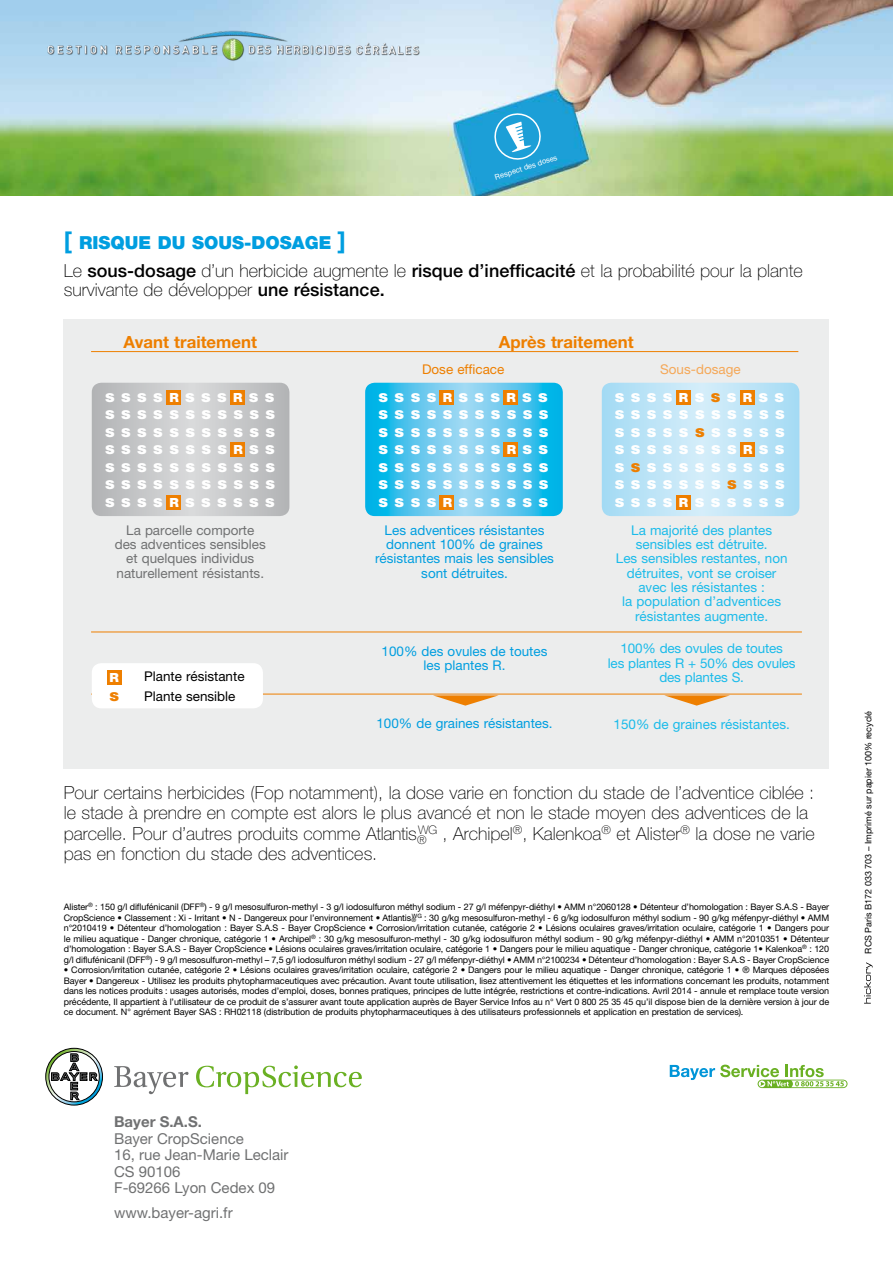
<style>
.page{position:relative;width:893px;height:1263px;background:#fff}
.page>*{position:absolute;margin:0;border:0;box-sizing:border-box;transform-origin:0 0}
.t1{font:100 18px/20.2px "Helvetica Neue LT Std";color:#000}
.t2{font:900 18px "Helvetica Neue LT Std";color:#009ee0}
.t3{font:900 16.8px/17.4px "Helvetica Neue LT Std";letter-spacing:.38em;color:#fff;text-align:justify}
.t4{font:700 16.8px "Helvetica Neue LT Std";color:#ee7f00}
.t5{font:900 16.8px "Helvetica Neue LT Std";color:#ee7f00}
.t6{font:15px/16.5px "Helvetica Neue LT Std";color:#707172}
.t7{font:700 15px "Helvetica Neue LT Std";color:#707172}
.t8{font:13.5px/14.2px "Helvetica Neue LT Std";color:#1bbbea;text-align:center}
.t9{font:13.5px/14.2px "Helvetica Neue LT Std";color:#009ee0;text-align:center}
.t10{font:13.5px/14.2px "Helvetica Neue LT Std";color:#707172;text-align:center}
.t11{font:13.5px/19.5px "Helvetica Neue LT Std";color:#000}
.t12{font:13.5px "Helvetica Neue LT Std";color:#ee7f00}
.t13{font:13.5px "Helvetica Neue LT Std";color:#f5a858}
.t14{font:900 12.6px "Helvetica Neue LT Std";color:#fff}
.t15{font:9px/10.5px "Helvetica Neue LT Std";letter-spacing:-.01em;color:#000;text-align:justify}
.t16{font:7.65px "Helvetica Neue LT Std";color:#fff}
.s1{font-weight:900;color:#009ee0}
.s2{font-weight:700;font-size:24px;color:#009ee0}
.s3{font-weight:500}
.s4{font-weight:700;font-size:24px}
.s5{font-size:12.6px}
.s6{color:#ee7f00}
</style>
<div class="page">
<img style="left:0;top:0;width:893px;height:196px">
<svg style="left:757px;top:1079px;width:91px;height:10px"></svg>
<svg style="left:758px;top:1079px;width:89px;height:9px"></svg>
<svg style="left:670px;top:1064px;width:176px;height:23px"></svg>
<svg style="left:864px;top:962px;width:8px;height:41px"></svg>
<img style="left:47px;top:30px;width:375px;height:33px">
<svg style="left:45px;top:1048px;width:58px;height:57px"></svg>
<svg style="left:114px;top:1066px;width:75px;height:28px"></svg>
<svg style="left:196px;top:1065px;width:166px;height:29px"></svg>
<div style="left:64px;top:319px;width:765px;height:449px;background:#eceded"></div>
<svg style="left:492px;top:111px;width:51px;height:51px;background:#48b1de"></svg>
<svg style="left:92px;top:383px;width:197px;height:133px;background:#c5c6c7"></svg>
<div style="left:166px;top:390px;width:15px;height:14px;background:#ee7f00"></div>
<div style="left:230px;top:390px;width:15px;height:14px;background:#ee7f00"></div>
<div style="left:230px;top:442px;width:15px;height:14px;background:#ee7f00"></div>
<div style="left:166px;top:495px;width:15px;height:15px;background:#ee7f00"></div>
<svg style="left:365px;top:383px;width:198px;height:133px;background:#52c4eb"></svg>
<div style="left:440px;top:390px;width:14px;height:14px;background:#ee7f00"></div>
<div style="left:503px;top:390px;width:15px;height:14px;background:#ee7f00"></div>
<div style="left:503px;top:442px;width:15px;height:14px;background:#ee7f00"></div>
<div style="left:440px;top:495px;width:14px;height:15px;background:#ee7f00"></div>
<svg style="left:602px;top:383px;width:197px;height:133px;background:#bce3f6"></svg>
<div style="left:676px;top:390px;width:15px;height:14px;background:#ee7f00"></div>
<div style="left:740px;top:390px;width:15px;height:14px;background:#ee7f00"></div>
<div style="left:740px;top:442px;width:15px;height:14px;background:#ee7f00"></div>
<div style="left:676px;top:495px;width:15px;height:15px;background:#ee7f00"></div>
<hr style="left:91px;top:631px;width:711px;height:1px;background:#ee7f00">
<hr style="left:91px;top:351px;width:707px;height:1px;background:#ee7f00">
<hr style="left:91px;top:694px;width:711px;height:1px;background:#ee7f00">
<svg style="left:433px;top:695px;width:66px;height:11px"></svg>
<svg style="left:664px;top:695px;width:66px;height:11px"></svg>
<div style="left:92px;top:663px;width:171px;height:45px;background:#fff;border-radius:10px"></div>
<div style="left:107px;top:670px;width:15px;height:15px;background:#ee7f00"></div>
<p class="t16" style="left:494px;top:173px;width:67px;rotate:-18deg">Respect des doses</p>
<h1 class="t1" style="left:64px;top:228px;width:740px;line-height:28px;text-indent:228px"><span class="s1">age</span> <span class="s2">]<br></span>Le <span class="s3">sous-dosage</span> d’un herbicide augmente le <span class="s3">risque d’inefficacité</span> et la probabilité pour la plante</h1>
<h1 class="t1" style="left:64px;top:280px;width:322px">survivante de développer <span class="s3">une résistance.</span></h1>
<h1 class="t2" style="left:64px;top:232px;width:202px"><span class="s4">[</span> Risque du sous-dos</h1>
<h2 class="t4" style="left:123px;top:332px;width:135px">Avant traitement</h2>
<h2 class="t4" style="left:499px;top:332px;width:136px">Après traitement</h2>
<h2 class="t3" style="left:105px;top:387px;width:171px">ssss <span class="s5">R</span> sss <span class="s5">R</span> ss sssssssssss sssssssssss ssssssss <span class="s5">R</span> ss sssssssssss sssssssssss ssss <span class="s5">R</span> ssssss</h2>
<h3 class="t10" style="left:115px;top:523px;width:153px">La parcelle comporte des adventices sensibles et quelques individus naturellement résistants.</h3>
<h3 class="t14" style="left:109px;top:669px;width:11px">R</h3>
<h3 class="t11" style="left:144px;top:666px;width:102px">Plante résistante<br>Plante sensible</h3>
<h2 class="t5" style="left:109px;top:685px;width:11px">s</h2>
<h3 class="t12" style="left:422px;top:361px;width:84px">Dose efficace</h3>
<h3 class="t13" style="left:660px;top:361px;width:82px">Sous-dosage</h3>
<h2 class="t3" style="left:379px;top:387px;width:171px">ssss <span class="s5">R</span> sss <span class="s5">R</span> ss sssssssssss sssssssssss ssssssss <span class="s5">R</span> ss sssssssssss sssssssssss ssss <span class="s5">R</span> ssssss</h2>
<h2 class="t3" style="left:615px;top:387px;width:171px">ssss <span class="s5">R</span> s<span class="s6">s</span>s <span class="s5">R</span> ss sssssssssss sssss<span class="s6">s</span>sssss ssssssss <span class="s5">R</span> ss s<span class="s6">s</span>sssssssss sssssss<span class="s6">s</span>sss ssss <span class="s5">R</span> ssssss</h2>
<h3 class="t9" style="left:375px;top:523px;width:180px">Les adventices résistantes donnent 100% de graines résistantes mais les sensibles sont détruites.</h3>
<h3 class="t8" style="left:616px;top:523px;width:173px">La majorité des plantes sensibles est détruite.<br>Les sensibles restantes, non détruites, vont se croiser avec les résistantes :<br>la population d’adventices résistantes augmente.</h3>
<h3 class="t9" style="left:382px;top:644px;width:167px">100% des ovules de toutes les plantes R.</h3>
<h3 class="t9" style="left:376px;top:716px;width:178px">100% de graines résistantes.</h3>
<h3 class="t8" style="left:608px;top:641px;width:189px">100% des ovules de toutes<br>les plantes R + 50% des ovules des plantes S.</h3>
<h3 class="t8" style="left:614px;top:717px;width:178px">150% de graines résistantes.</h3>
<p class="t1" style="left:64px;top:783px;width:752px">Pour certains herbicides (Fop notamment), la dose varie en fonction du stade de l’adventice ciblée : le stade à prendre en compte est alors le plus avancé et non le stade moyen des adventices de la parcelle. Pour d’autres produits comme Atlantis<sub>®</sub></p>
<h1 class="t1" style="left:418px;top:823px;width:398px"><sup>wg</sup> , Archipel<sup>®</sup>, Kalenkoa<sup>®</sup> et Alister<sup>®</sup> la dose ne varie</h1>
<h1 class="t1" style="left:64px;top:843px;width:315px">pas en fonction du stade des adventices.</h1>
<p class="t15" style="left:64px;top:902px;width:767px">Alister<sup>®</sup> : 150 g/l diflufénicanil (DFF<sup>®</sup>) - 9 g/l mesosulfuron-methyl - 3 g/l iodosulfuron méthyl sodium - 27 g/l méfenpyr-diéthyl • AMM n°2060128 • Détenteur d’homologation : Bayer S.A.S - Bayer<br>CropScience • Classement : Xi - Irritant • N - Dangereux pour l’environnement • Atlantis<sub>®</sub></p>
<p class="t15" style="left:64px;top:912px;width:767px;text-indent:348px"><sup>wg</sup> : 30 g/kg mesosulfuron-methyl - 6 g/kg iodosulfuron méthyl sodium - 90 g/kg méfenpyr-diéthyl • AMM n°2010419 • Détenteur d’homologation : Bayer S.A.S - Bayer CropScience • Corrosion/irritation cutanée, catégorie 2 • Lésions oculaires graves/irritation oculaire, catégorie 1 • Dangers pour le milieu aquatique - Danger chronique, catégorie 1 • Archipel<sup>®</sup> : 30 g/kg mesosulfuron-methyl - 30 g/kg iodosulfuron méthyl sodium - 90 g/kg méfenpyr-diéthyl • AMM n°2010351 • Détenteur d’homologation : Bayer S.A.S - Bayer CropScience • Lésions oculaires graves/irritation oculaire, catégorie 1 • Dangers pour le milieu aquatique - Danger chronique, catégorie 1• Kalenkoa<sup>®</sup> : 120 g/l diflufénicanil (DFF<sup>®</sup>) - 9 g/l mesosulfuron-methyl – 7,5 g/l iodosulfuron méthyl sodium - 27 g/l méfenpyr-diéthyl • AMM n°2100234 • Détenteur d’homologation : Bayer S.A.S - Bayer CropScience</p>
<p class="t15" style="left:64px;top:965px;width:767px">• Corrosion/irritation cutanée, catégorie 2 • Lésions oculaires graves/irritation oculaire, catégorie 2 • Dangers pour le milieu aquatique - Danger chronique, catégorie 1 • ® Marques déposées Bayer • Dangereux - Utilisez les produits phytopharmaceutiques avec précaution. Avant toute utilisation, lisez attentivement les étiquettes et les informations concernant les produits, notamment dans les notices produits : usages autorisés, modes d’emploi, doses, bonnes pratiques, principes de lutte intégrée, restrictions et contre-indications. Avril 2014 - annule et remplace toute version précédente, Il appartient à l’utilisateur de ce produit de s’assurer avant toute application auprès de Bayer Service Infos au n° Vert 0 800 25 35 45 qu’il dispose bien de la dernière version à jour de ce document. N° agrément Bayer SAS : RH02118 (distribution de produits phytopharmaceutiques à des utilisateurs professionnels et application en prestation de services).</p>
<p class="t15" style="left:863px;top:953px;width:244px;rotate:-90deg">RCS Paris B172 033 703 – Imprimé sur papier 100% recyclé</p>
<h3 class="t7" style="left:114px;top:1113px;width:89px">Bayer S.A.S.</h3>
<h3 class="t6" style="left:114px;top:1130px;width:176px">Bayer CropScience<br>16, rue Jean-Marie Leclair<br>CS 90106<br>F-69266 Lyon Cedex 09</h3>
<h3 class="t6" style="left:114px;top:1204px;width:120px">www.bayer-agri.fr</h3>
</div>
